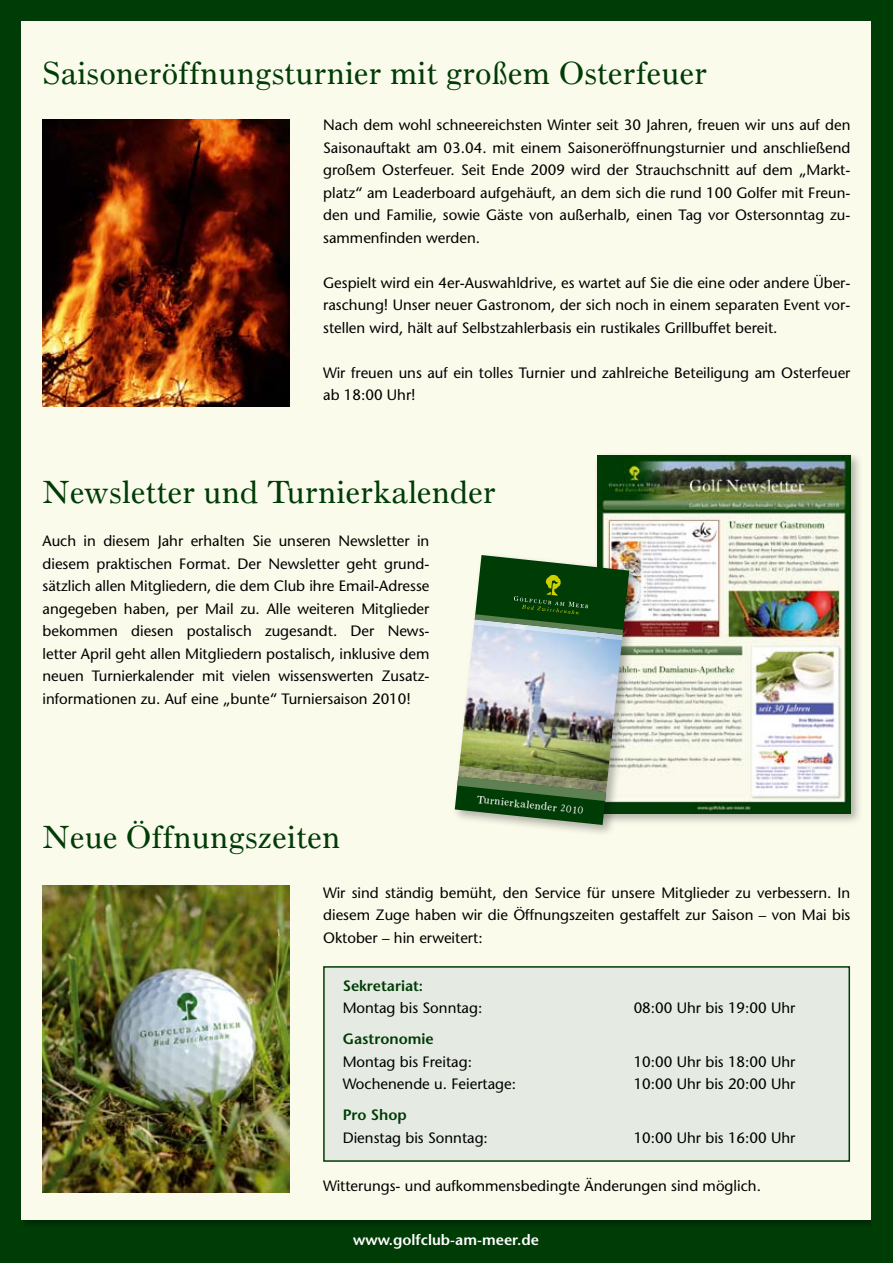
<style>
.page{position:relative;width:893px;height:1263px;background:#003c06}
.page>*{position:absolute;margin:0;border:0;box-sizing:border-box;transform-origin:0 0}
.t1{font:33px "Old Style Seven";color:#003c06}
.t2{font:15px/22.5px "Stone Sans";color:#000;text-align:justify}
.t3{font:600 15px "Stone Sans";color:#003c06}
.t4{font:600 15px "Stone Sans";color:#fff}
.t5{font:10.95px "Old Style Seven";color:#fff}
</style>
<div class="page">
<div style="left:21px;top:21px;width:851px;height:1198px;background:#fbfbec"></div>
<div style="left:593px;top:452px;width:277px;height:380px;background:#000;opacity:.3"></div>
<img style="left:597px;top:456px;width:253px;height:358px">
<div style="left:451px;top:551px;width:197px;height:293px;background:#000;opacity:.3"></div>
<img style="left:459px;top:625px;width:163px;height:157px">
<img style="left:458px;top:766px;width:149px;height:26px">
<svg style="left:455px;top:776px;width:151px;height:49px"></svg>
<img style="left:474px;top:619px;width:149px;height:21px">
<svg style="left:475px;top:555px;width:154px;height:80px"></svg>
<img style="left:43px;top:886px;width:246px;height:306px">
<div style="left:323px;top:966px;width:527px;height:196px;background:#e5ebe2;border:2px solid #003c06"></div>
<img style="left:43px;top:119px;width:246px;height:287px">
<h1 class="t1" style="left:43px;top:54px;width:666px">Saisoneröffnungsturnier mit großem Osterfeuer</h1>
<p class="t2" style="left:323px;top:114px;width:529px">Nach dem wohl schneereichsten Winter seit 30 Jahren, freuen wir uns auf den Saisonauftakt am 03.04. mit einem Saisoneröffnungsturnier und anschließend großem Osterfeuer. Seit Ende 2009 wird der Strauchschnitt auf dem „Markt&shy;platz“ am Leaderboard aufgehäuft, an dem sich die rund 100 Golfer mit Freun&shy;den und Familie, sowie Gäste von außerhalb, einen Tag vor Ostersonntag zu&shy;sammenfinden werden.</p>
<p class="t2" style="left:323px;top:271px;width:529px">Gespielt wird ein 4er-Auswahldrive, es wartet auf Sie die eine oder andere Über&shy;raschung! Unser neuer Gastronom, der sich noch in einem separaten Event vor&shy;stellen wird, hält auf Selbstzahlerbasis ein rustikales Grillbuffet bereit.</p>
<p class="t2" style="left:323px;top:361px;width:529px">Wir freuen uns auf ein tolles Turnier und zahlreiche Beteiligung am Osterfeuer ab 18:00 Uhr!</p>
<h1 class="t1" style="left:43px;top:474px;width:455px">Newsletter und Turnierkalender</h1>
<p class="t2" style="left:43px;top:530px;width:388px">Auch in diesem Jahr erhalten Sie unseren Newsletter in diesem praktischen Format. Der Newsletter geht grund&shy;sätzlich allen Mitgliedern, die dem Club ihre Email-Adresse angegeben haben, per Mail zu. Alle weiteren Mitglieder bekommen diesen postalisch zugesandt. Der News&shy;letter April geht allen Mitgliedern postalisch, inklusive dem neuen Turnierkalender mit vielen wissenswerten Zusatz&shy;informationen zu. Auf eine „bunte“ Turniersaison 2010!</p>
<h1 class="t1" style="left:43px;top:818px;width:299px">Neue Öffnungszeiten</h1>
<p class="t5" style="left:477px;top:793px;width:109px;rotate:6deg">Turnierkalender 2010</p>
<p class="t2" style="left:323px;top:881px;width:529px">Wir sind ständig bemüht, den Service für unsere Mitglieder zu verbessern. In diesem Zuge haben wir die Öffnungszeiten gestaffelt zur Saison – von Mai bis Oktober – hin erweitert:</p>
<p class="t3" style="left:343px;top:977px;width:82px">Sekretariat:</p>
<p class="t2" style="left:343px;top:997px;width:141px">Montag bis Sonntag:</p>
<p class="t2" style="left:634px;top:997px;width:163px">08:00 Uhr bis 19:00 Uhr</p>
<p class="t3" style="left:343px;top:1030px;width:93px">Gastronomie</p>
<p class="t2" style="left:343px;top:1050px;width:131px">Montag bis Freitag:</p>
<p class="t2" style="left:634px;top:1050px;width:163px">10:00 Uhr bis 18:00 Uhr</p>
<p class="t2" style="left:343px;top:1073px;width:175px">Wochenende u. Feiertage:</p>
<p class="t2" style="left:634px;top:1073px;width:163px">10:00 Uhr bis 20:00 Uhr</p>
<p class="t3" style="left:343px;top:1106px;width:66px">Pro Shop</p>
<p class="t2" style="left:343px;top:1126px;width:147px">Dienstag bis Sonntag:</p>
<p class="t2" style="left:634px;top:1126px;width:163px">10:00 Uhr bis 16:00 Uhr</p>
<p class="t2" style="left:323px;top:1174px;width:439px">Witterungs- und aufkommensbedingte Änderungen sind möglich.</p>
<p class="t4" style="left:353px;top:1231px;width:187px">www.golfclub-am-meer.de</p>
</div>
